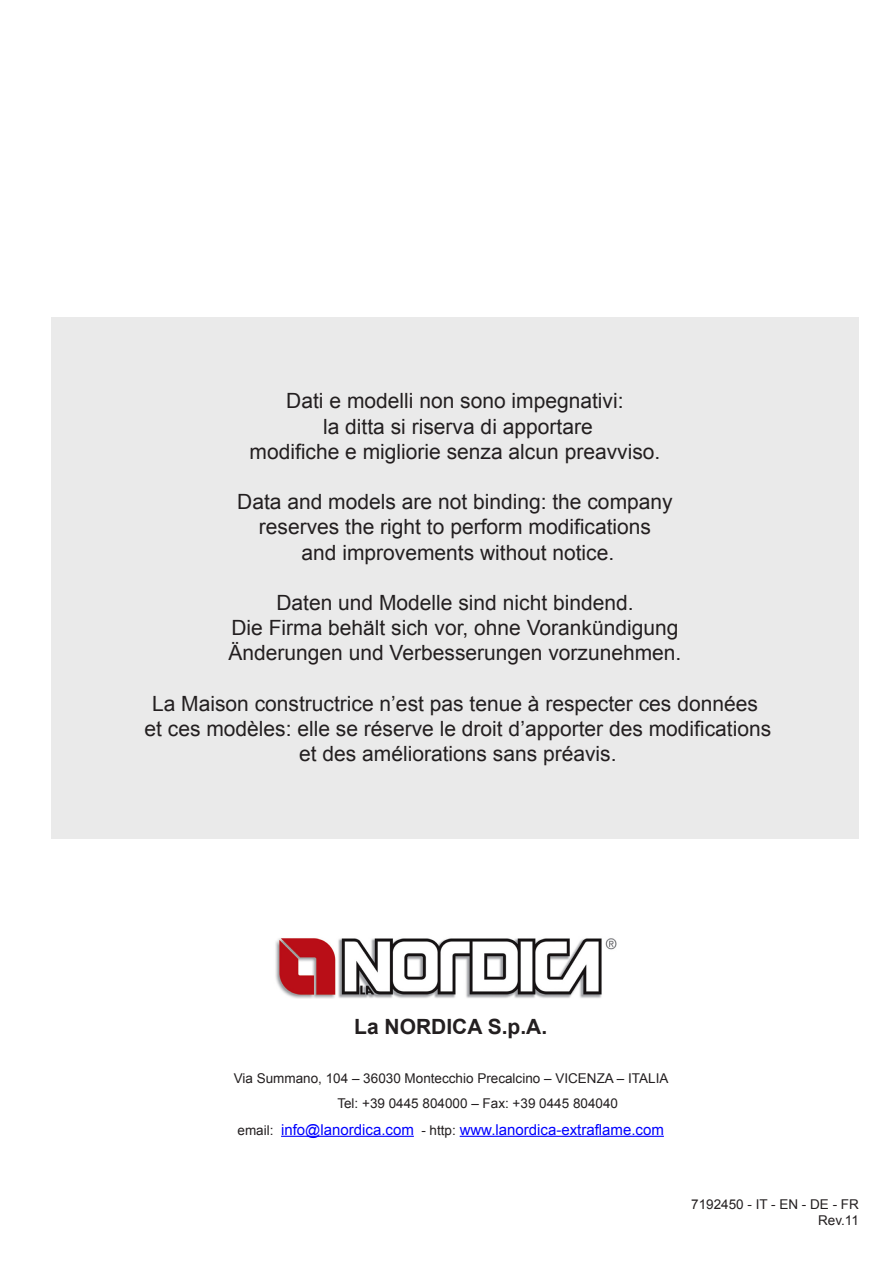
<style>
.page{position:relative;width:893px;height:1263px;background:#fff}
.page>*{position:absolute;margin:0;border:0;box-sizing:border-box;transform-origin:0 0}
.t1{font:21px/25.2px "Arial";color:#231f20;text-align:center}
.t2{font:700 21px "Arial";color:#231f20}
.t3{font:15px "Arial";color:#00f}
.t4{font:13.5px/24.8px "Arial";color:#231f20}
.s1{font-size:13.5px;color:#231f20}
</style>
<div class="page">
<div style="left:51px;top:317px;width:808px;height:522px;background:#eaeaea"></div>
<img style="left:275px;top:938px;width:342px;height:60px">
<hr style="left:281px;top:1136px;width:133px;height:1px;background:#00f">
<hr style="left:460px;top:1136px;width:204px;height:1px;background:#00f">
<p class="t1" style="left:250px;top:389px;width:412px">Dati e modelli non sono impegnativi:<br>la ditta si riserva di apportare<br>modifiche e migliorie senza alcun preavviso.</p>
<p class="t1" style="left:237px;top:489px;width:437px">Data and models are not binding: the company reserves the right to perform modifications<br>and improvements without notice.</p>
<p class="t1" style="left:228px;top:590px;width:454px">Daten und Modelle sind nicht bindend.<br>Die Firma behält sich vor, ohne Vorankündigung<br>Änderungen und Verbesserungen vorzunehmen.</p>
<p class="t1" style="left:144px;top:691px;width:628px">La Maison constructrice n’est pas tenue à respecter ces données et ces modèles: elle se réserve le droit d’apporter des modifications et des améliorations sans préavis.</p>
<p class="t2" style="left:354px;top:1012px;width:194px">La NORDICA S.p.A.</p>
<p class="t4" style="left:337px;top:1066px;width:333px;text-indent:-104px">Via Summano, 104 – 36030 Montecchio Precalcino – VICENZA – ITALIA<br>Tel: +39 0445 804000 – Fax: +39 0445 804040</p>
<p class="t3" style="left:238px;top:1119px;width:428px"><span class="s1">email:</span> info@lanordica.com <span class="s1">- http:</span> www.lanordica-extraflame.com</p>
<p class="t4" style="left:691px;top:1196px;width:169px;line-height:16.2px;text-align:right">7192450 - IT - EN - DE - FR<br>Rev.11</p>
</div>
